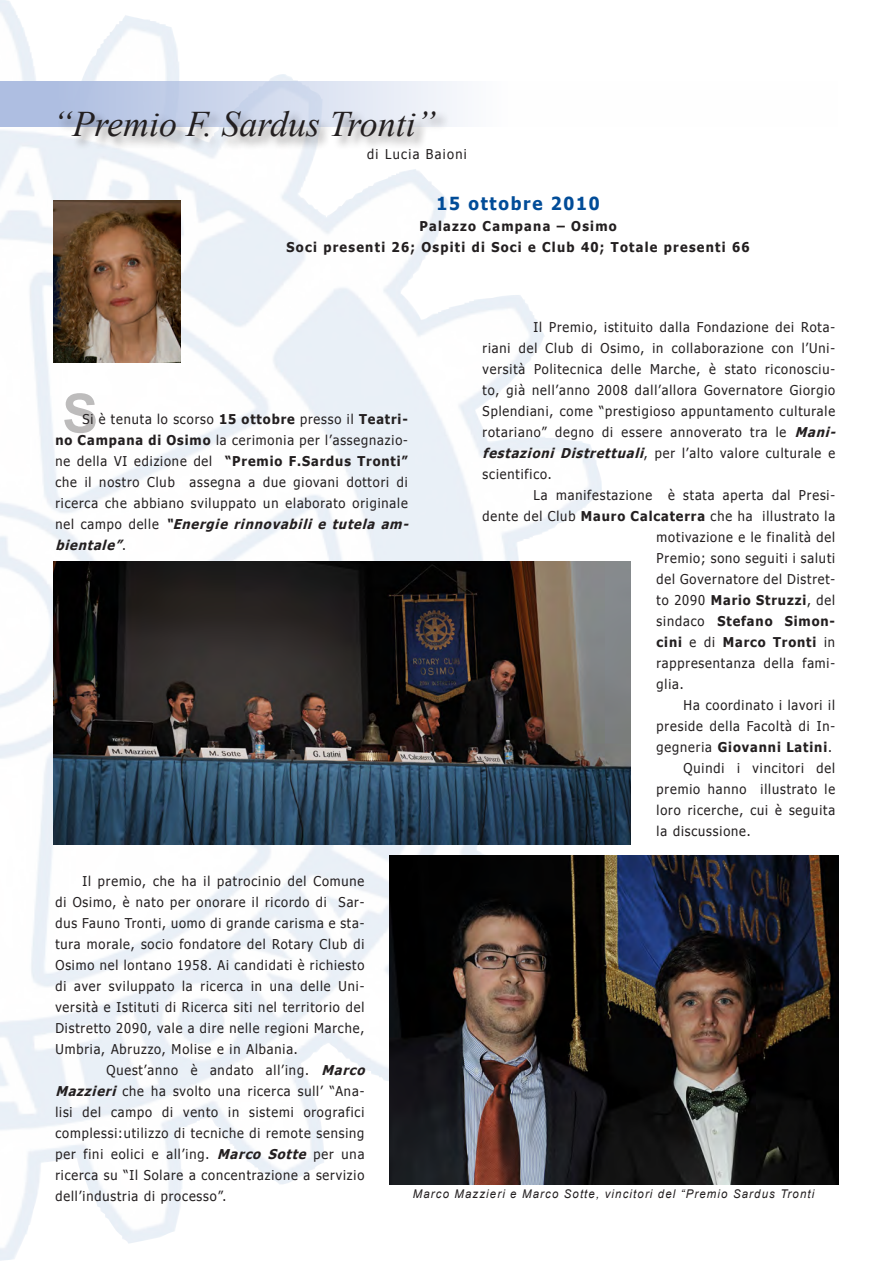
<style>
.page{position:relative;width:893px;height:1263px;background:#fff}
.page>*{position:absolute;margin:0;border:0;box-sizing:border-box;transform-origin:0 0}
.t1{font:700 54px "Arial";color:#231f20}
.t2{font:italic 36px "Times New Roman";color:#231f20}
.t3{font:700 18px "Tahoma";letter-spacing:.1em;color:#014c98;scale:.95 1}
.t4{font:13.5px/21px "Tahoma";letter-spacing:.07em;color:#231f20;scale:.95 1}
.t5{font:700 13.5px "Tahoma";letter-spacing:.1em;color:#231f20;scale:.95 1}
.t6{font:700 13.5px "Tahoma";letter-spacing:.07em;color:#231f20;scale:.95 1}
.t7{font:13.5px "Tahoma";letter-spacing:.1em;color:#231f20;scale:.95 1}
.t8{font:italic 12px "Arial";letter-spacing:.1em;color:#231f20;scale:.95 1}
.s1{font-weight:700}
.s2{font-weight:700;font-style:italic}
.s3{font-weight:400}
</style>
<div class="page">
<img style="left:0;top:940px;width:536px;height:321px">
<svg style="left:0;top:82px;width:457px;height:45px;background:#cad4eb"></svg>
<div style="left:57px;top:109px;width:391px;height:41px;background:#231f20;opacity:.53"></div>
<img style="left:53px;top:200px;width:128px;height:162px">
<img style="left:53px;top:561px;width:578px;height:283px">
<img style="left:389px;top:855px;width:450px;height:329px">
<p class="t2" style="left:52px;top:99px;width:385px">“Premio F. Sardus Tronti”</p>
<p class="t7" style="left:367px;top:145px;width:106px">di Lucia Baioni</p>
<p class="t3" style="left:437px;top:191px;width:173px">15 ottobre 2010</p>
<p class="t5" style="left:419px;top:217px;width:209px">Palazzo Campana – Osimo</p>
<p class="t5" style="left:287px;top:238px;width:489px">Soci presenti 26; Ospiti di Soci e Club 40; Totale presenti 66</p>
<h1 class="t1" style="left:62px;top:378px;width:38px">S</h1>
<p class="t4" style="left:55px;top:408px;width:377px;text-indent:27px">Si è tenuta lo scorso <span class="s1">15 ottobre</span> presso il <span class="s1">Teatri&shy;no Campana di Osimo</span> la cerimonia per l’assegnazio&shy;ne della VI edizione del <span class="s1">“Premio F.Sardus Tronti” </span>che il nostro Club assegna a due giovani dottori di ricerca che abbiano sviluppato un elaborato originale n e l c a m p o d e l l e <span class="s2">“Energie rinnovabili e tutela am&shy;bientale”</span>.</p>
<p class="t4" style="left:483px;top:316px;width:377px;text-indent:51px">Il Premio, istituito dalla Fondazione dei Rota&shy;riani del Club di Osimo, in collaborazione con l’Uni&shy;versità Politecnica delle Marche, è stato riconosciu&shy;to, già nell’anno 2008 dall’allora Governatore Giorgio Splendiani, come “prestigioso appuntamento culturale rotariano” degno di essere annoverato tra le <span class="s2">Mani&shy;festazioni Distrettuali</span>, p e r l ’ a l t o v a l o r e c u l t u r a l e e scientifico.</p>
<p class="t4" style="left:534px;top:484px;width:319px">La manifestazione è stata aperta dal Presi-</p>
<p class="t4" style="left:483px;top:505px;width:372px">dente del Club <span class="s1">Mauro Calcaterra</span> che ha illustrato la</p>
<p class="t4" style="left:657px;top:526px;width:189px">motivazione e le finalità del</p>
<p class="t4" style="left:657px;top:547px;width:189px">Premio; sono seguiti i saluti</p>
<p class="t4" style="left:657px;top:568px;width:189px">del Governatore del Distret-</p>
<p class="t6" style="left:657px;top:591px;width:189px"><span class="s3">to 2090</span> Mario Struzzi<span class="s3">, del</span></p>
<p class="t6" style="left:657px;top:612px;width:189px"><span class="s3">sindaco</span> Stefano Simon-</p>
<p class="t6" style="left:657px;top:633px;width:189px">cini <span class="s3">e di</span> Marco Tronti <span class="s3">in</span></p>
<p class="t4" style="left:657px;top:652px;width:189px">rappresentanza della fami-</p>
<p class="t4" style="left:657px;top:673px;width:30px">glia.</p>
<p class="t4" style="left:657px;top:694px;width:189px;text-align:justify;text-indent:27px">Ha coordinato i lavori il preside della Facoltà di In&shy;gegneria <span class="s1">Giovanni Latini</span>.</p>
<p class="t4" style="left:657px;top:757px;width:189px;text-align:justify;text-indent:27px">Quindi i vincitori del premio hanno illustrato le loro ricerche, cui è seguita la discussione.</p>
<p class="t4" style="left:55px;top:870px;width:327px;text-align:justify;text-indent:27px">Il premio, che ha il patrocinio del Comune di Osimo, è nato per onorare il ricordo di Sar&shy;dus Fauno Tronti, uomo di grande carisma e sta&shy;tura morale, socio fondatore del Rotary Club di Osimo nel lontano 1958. Ai candidati è richiesto di aver sviluppato la ricerca in una delle Uni&shy;versità e Istituti di Ricerca siti nel territorio del Distretto 2090, vale a dire nelle regioni Marche, Umbria, Abruzzo, Molise e in Albania.</p>
<p class="t4" style="left:55px;top:1059px;width:332px;text-indent:51px">Quest’anno è andato all’ing. <span class="s2">Marco Mazzieri</span> che ha svolto una ricerca sull’ “Ana&shy;lisi del campo di vento in sistemi orografici complessi:utilizzo di tecniche di remote sensing per fini eolici e all’ing. <span class="s2">Marco Sotte</span> per una ricerca su “Il Solare a concentrazione a servizio dell’industria di processo”.</p>
<p class="t8" style="left:413px;top:1186px;width:424px">Marco Mazzieri e Marco Sotte, vincitori del “Premio Sardus Tronti</p>
</div>
